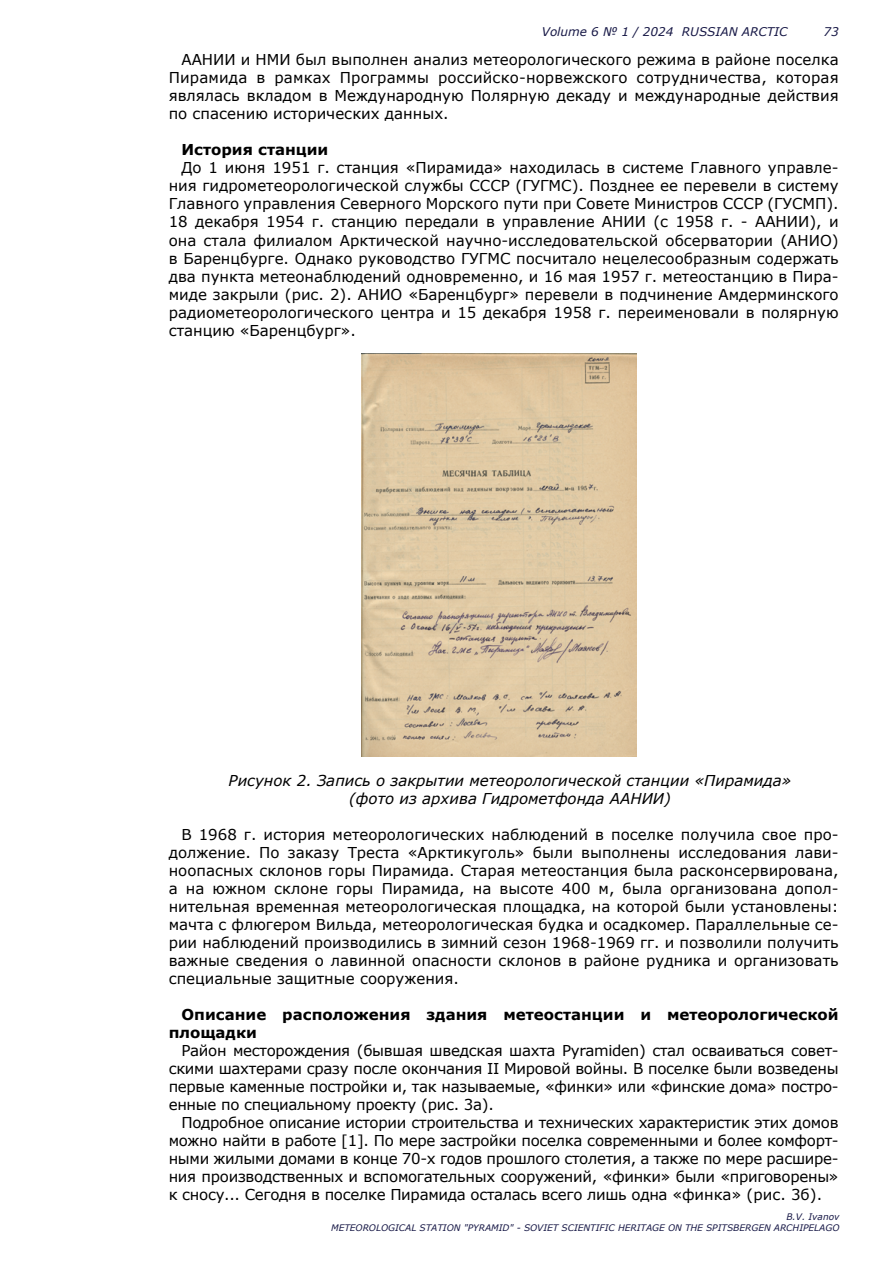
<style>
.page{position:relative;width:893px;height:1263px;background:#fff}
.page>*{position:absolute;margin:0;border:0;box-sizing:border-box;transform-origin:0 0}
.t1{font:15px/18px "Verdana";color:#000;text-align:justify}
.t2{font:italic 15px/18px "Verdana";color:#000;text-align:center}
.t3{font:700 15px/18px "Verdana";color:#000}
.t4{font:italic 12px "Verdana";color:#171846}
.t5{font:italic 9px/10.8px "Verdana";color:#171846;text-align:right}
</style>
<div class="page">
<img style="left:362px;top:354px;width:274px;height:403px">
<p class="t4" style="left:542px;top:24px;width:247px">Volume 6 № 1 / 2024 RUSSIAN ARCTIC</p>
<p class="t4" style="left:823px;top:24px;width:17px">73</p>
<p class="t1" style="left:169px;top:51px;width:671px;text-indent:13px">ААНИИ и НМИ был выполнен анализ метеорологического режима в районе поселка Пирамида в рамках Программы российско-норвежского сотрудничества, которая являлась вкладом в Международную Полярную декаду и международные действия по спасению исторических данных.</p>
<p class="t3" style="left:181px;top:141px;width:148px">История станции</p>
<p class="t1" style="left:169px;top:159px;width:671px;text-indent:13px">До 1 июня 1951 г. станция «Пирамида» находилась в системе Главного управле&shy;ния гидрометеорологической службы СССР (ГУГМС). Позднее ее перевели в систему Главного управления Северного Морского пути при Совете Министров СССР (ГУСМП).<br>18 декабря 1954 г. станцию передали в управление АНИИ (с 1958 г. - ААНИИ), и она стала филиалом Арктической научно-исследовательской обсерватории (АНИО) в Баренцбурге. Однако руководство ГУГМС посчитало нецелесообразным содержать два пункта метеонаблюдений одновременно, и 16 мая 1957 г. метеостанцию в Пира&shy;миде закрыли (рис. 2). АНИО «Баренцбург» перевели в подчинение Амдерминского радиометеорологического центра и 15 декабря 1958 г. переименовали в полярную станцию «Баренцбург».</p>
<p class="t2" style="left:229px;top:771px;width:564px">Рисунок 2. Запись о закрытии метеорологической станции «Пирамида» (фото из архива Гидрометфонда ААНИИ)</p>
<p class="t1" style="left:169px;top:825px;width:671px;text-indent:13px">В 1968 г. история метеорологических наблюдений в поселке получила свое про&shy;должение. По заказу Треста «Арктикуголь» были выполнены исследования лави&shy;ноопасных склонов горы Пирамида. Старая метеостанция была расконсервирована, а на южном склоне горы Пирамида, на высоте 400 м, была организована допол&shy;нительная временная метеорологическая площадка, на которой были установлены: мачта с флюгером Вильда, метеорологическая будка и осадкомер. Параллельные се&shy;рии наблюдений производились в зимний сезон 1968-1969 гг. и позволили получить важные сведения о лавинной опасности склонов в районе рудника и организовать специальные защитные сооружения.</p>
<p class="t3" style="left:169px;top:1005px;width:671px;text-indent:13px">Описание расположения здания метеостанции и метеорологической площадки</p>
<p class="t1" style="left:169px;top:1041px;width:672px;text-indent:13px">Район месторождения (бывшая шведская шахта Pyramiden) стал осваиваться совет&shy;скими шахтерами сразу после окончания II Мировой войны. В поселке были возведены первые каменные постройки и, так называемые, «финки» или «финские дома» постро&shy;енные по специальному проекту (рис. 3а).</p>
<p class="t1" style="left:169px;top:1113px;width:671px;text-indent:13px">Подробное описание истории строительства и технических характеристик этих домов можно найти в работе [1]. По мере застройки поселка современными и более комфорт&shy;ными жилыми домами в конце 70-х годов прошлого столетия, а также по мере расшире&shy;ния производственных и вспомогательных сооружений, «финки» были «приговорены» к сносу... Сегодня в поселке Пирамида осталась всего лишь одна «финка» (рис. 3б).</p>
<p class="t5" style="left:331px;top:1211px;width:510px">B.V. Ivanov<br>METEOROLOGICAL STATION "PYRAMID" - SOVIET SCIENTIFIC HERITAGE ON THE SPITSBERGEN ARCHIPELAGO</p>
</div>
